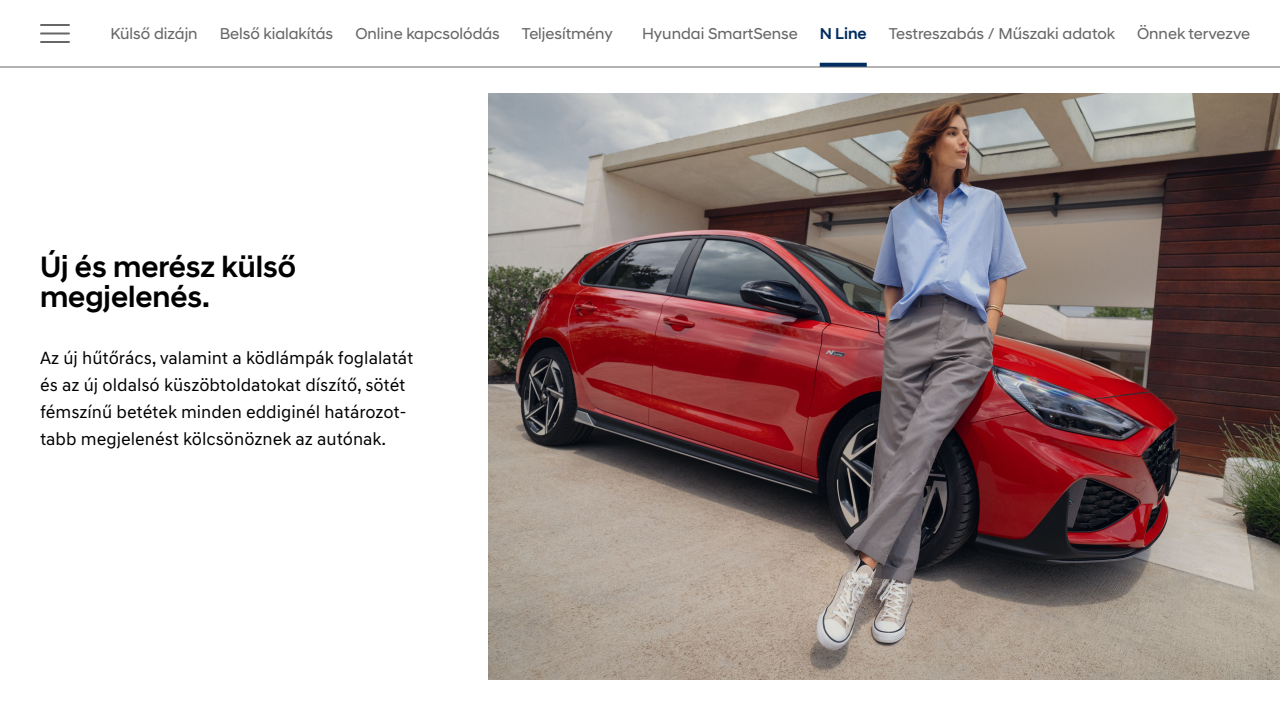
<style>
.page{position:relative;width:1280px;height:720px;background:#fff}
.page>*{position:absolute;margin:0;border:0;box-sizing:border-box;transform-origin:0 0}
.t1{font:500 30px/30px "Hyundai Sans Head";color:#000}
.t2{font:18px/27px "Hyundai Sans Text";color:#000}
.t3{font:16px "Hyundai Sans Head";color:#676767}
.t4{font:500 16px "Hyundai Sans Head";color:#002c5f}
</style>
<div class="page">
<img style="left:489px;top:94px;width:791px;height:586px">
<hr style="left:0;top:67px;width:1280px;height:1px;background:#676767">
<hr style="left:41px;top:24px;width:28px;height:2px;background:#676767">
<hr style="left:41px;top:41px;width:28px;height:2px;background:#676767">
<hr style="left:41px;top:32px;width:28px;height:2px;background:#676767">
<svg style="left:820px;top:63px;width:47px;height:4px"></svg>
<p class="t3" style="left:110px;top:24px;width:89px">Külső dizájn</p>
<p class="t3" style="left:220px;top:24px;width:115px">Belső kialakítás</p>
<p class="t3" style="left:355px;top:24px;width:146px">Online kapcsolódás</p>
<p class="t3" style="left:522px;top:24px;width:92px">Teljesítmény</p>
<p class="t3" style="left:642px;top:24px;width:157px">Hyundai SmartSense</p>
<p class="t4" style="left:820px;top:24px;width:49px">N Line</p>
<p class="t3" style="left:889px;top:24px;width:228px">Testreszabás / Műszaki adatok</p>
<p class="t3" style="left:1137px;top:24px;width:115px">Önnek tervezve</p>
<h1 class="t1" style="left:40px;top:251px;width:258px">Új és merész külső megjelenés.</h1>
<p class="t2" style="left:40px;top:344px;width:375px">Az új hűtőrács, valamint a ködlámpák foglalatát és az új oldalsó küszöbtoldatokat díszítő, sötét fémszínű betétek minden eddiginél határozot&shy;tabb megjelenést kölcsönöznek az autónak.</p>
</div>
